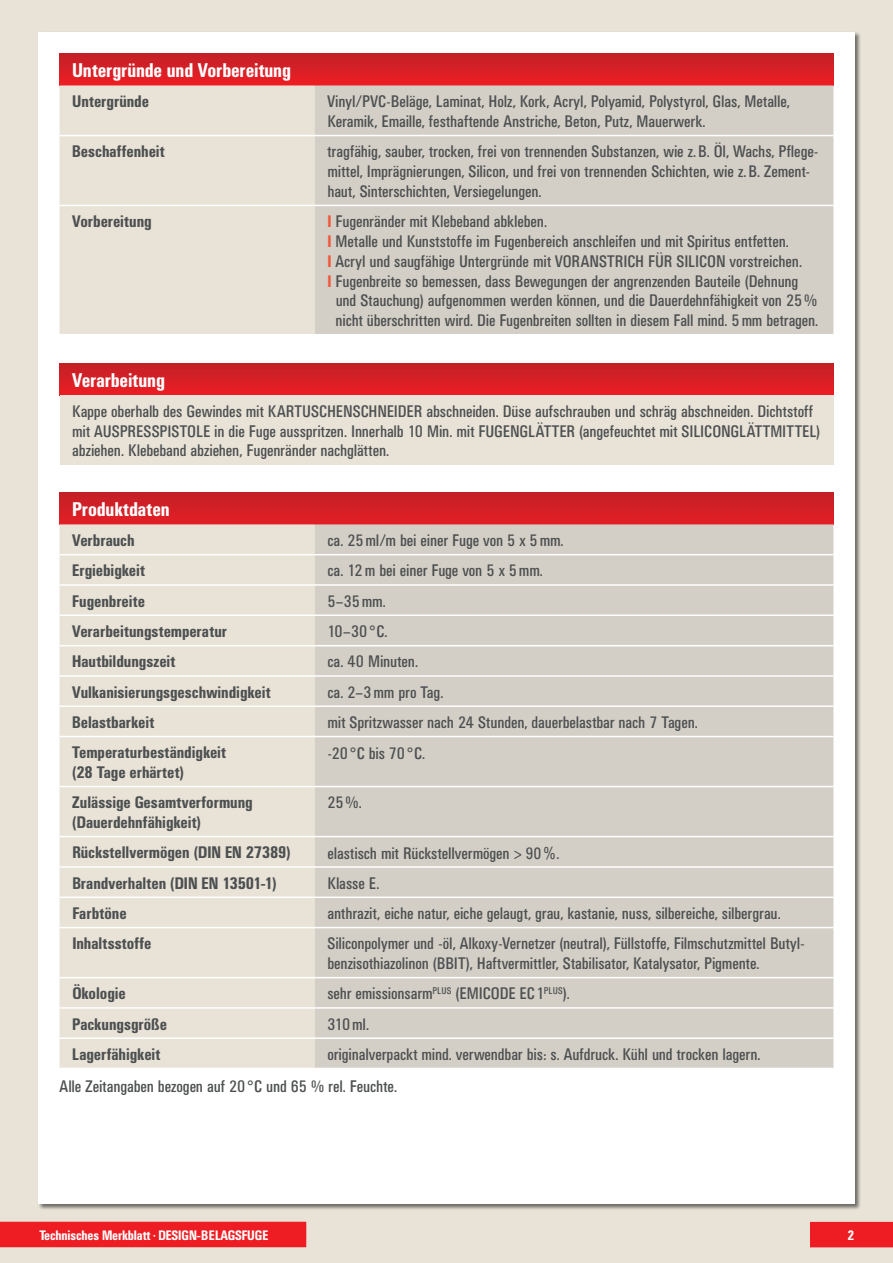
<style>
.page{position:relative;width:893px;height:1263px;background:#e9e3d7}
.page>*{position:absolute;margin:0;border:0;box-sizing:border-box;transform-origin:0 0}
.t1{font:500 condensed 19.5px "UN11";letter-spacing:.005em;color:#fff}
.t2{font:condensed 16.5px/19.8px "UN11";color:#4d5051}
.t3{font:500 condensed 16.5px/19.8px "UN11";letter-spacing:.01em;color:#4d5051}
.t4{font:500 condensed 13.5px "UN11";color:#fff}
.s1{font-weight:500;color:#f0573b}
.s2{font-family:"Univers"}
</style>
<div class="page">
<div style="left:38px;top:32px;width:817px;height:1171px;background:#fff"></div>
<div style="left:810px;top:1222px;width:83px;height:25px;background:#ed1d23"></div>
<div style="left:0;top:1222px;width:306px;height:25px;background:#ed1d23"></div>
<svg style="left:60px;top:54px;width:773px;height:31px;background:#d71e25"></svg>
<div style="left:60px;top:85px;width:255px;height:249px;background:#e9e3d7"></div>
<div style="left:315px;top:85px;width:518px;height:249px;background:#d4cfc6"></div>
<hr style="left:60px;top:135px;width:255px;height:1px;background:#fff">
<hr style="left:315px;top:135px;width:518px;height:1px;background:#fff">
<hr style="left:60px;top:205px;width:255px;height:1px;background:#fff">
<hr style="left:315px;top:205px;width:518px;height:1px;background:#fff">
<div style="left:60px;top:363px;width:773px;height:32px;background:linear-gradient(to bottom,#c12127,#ea1d24)"></div>
<div style="left:60px;top:395px;width:773px;height:70px;background:#e9e3d7"></div>
<div style="left:60px;top:492px;width:773px;height:32px;background:linear-gradient(to bottom,#c22026,#e21e25)"></div>
<div style="left:60px;top:524px;width:255px;height:544px;background:#e9e3d7"></div>
<div style="left:315px;top:524px;width:518px;height:544px;background:#d4cfc6"></div>
<hr style="left:60px;top:554px;width:255px;height:1px;background:#fff">
<hr style="left:315px;top:554px;width:518px;height:1px;background:#fff">
<hr style="left:60px;top:584px;width:255px;height:2px;background:#fff">
<hr style="left:315px;top:584px;width:518px;height:2px;background:#fff">
<hr style="left:60px;top:614px;width:255px;height:2px;background:#fff">
<hr style="left:315px;top:614px;width:518px;height:2px;background:#fff">
<hr style="left:60px;top:645px;width:255px;height:1px;background:#fff">
<hr style="left:315px;top:645px;width:518px;height:1px;background:#fff">
<hr style="left:60px;top:675px;width:255px;height:2px;background:#fff">
<hr style="left:315px;top:675px;width:518px;height:2px;background:#fff">
<hr style="left:60px;top:705px;width:255px;height:2px;background:#fff">
<hr style="left:315px;top:705px;width:518px;height:2px;background:#fff">
<hr style="left:60px;top:736px;width:255px;height:1px;background:#fff">
<hr style="left:315px;top:736px;width:518px;height:1px;background:#fff">
<hr style="left:60px;top:786px;width:255px;height:1px;background:#fff">
<hr style="left:315px;top:786px;width:518px;height:1px;background:#fff">
<hr style="left:60px;top:836px;width:255px;height:1px;background:#fff">
<hr style="left:315px;top:836px;width:518px;height:1px;background:#fff">
<hr style="left:60px;top:866px;width:255px;height:2px;background:#fff">
<hr style="left:315px;top:866px;width:518px;height:2px;background:#fff">
<hr style="left:60px;top:896px;width:255px;height:2px;background:#fff">
<hr style="left:315px;top:896px;width:518px;height:2px;background:#fff">
<hr style="left:60px;top:927px;width:255px;height:1px;background:#fff">
<hr style="left:315px;top:927px;width:518px;height:1px;background:#fff">
<hr style="left:60px;top:977px;width:255px;height:1px;background:#fff">
<hr style="left:315px;top:977px;width:518px;height:1px;background:#fff">
<hr style="left:60px;top:1007px;width:255px;height:2px;background:#fff">
<hr style="left:315px;top:1007px;width:518px;height:2px;background:#fff">
<hr style="left:60px;top:1037px;width:255px;height:2px;background:#fff">
<hr style="left:315px;top:1037px;width:518px;height:2px;background:#fff">
<p class="t1" style="left:72px;top:59px;width:220px">Untergründe und Vorbereitung</p>
<p class="t3" style="left:72px;top:91px;width:78px">Untergründe</p>
<p class="t2" style="left:327px;top:91px;width:464px">Vinyl/PVC-Beläge, Laminat, Holz, Kork, Acryl, Polyamid, Polystyrol, Glas, Metalle,<br>Keramik, Emaille, festhaftende Anstriche, Beton, Putz, Mauerwerk.</p>
<p class="t3" style="left:72px;top:141px;width:94px">Beschaffenheit</p>
<p class="t2" style="left:327px;top:142px;width:493px">tragfähig, sauber, trocken, frei von trennenden Substanzen, wie z.B. Öl, Wachs, Pflege&shy;mittel, Imprägnierungen, Silicon, und frei von trennenden Schichten, wie z.B. Zement&shy;haut, Sinterschichten, Versiegelungen.</p>
<p class="t3" style="left:72px;top:211px;width:81px">Vorbereitung</p>
<p class="t2" style="left:327px;top:211px;width:221px"><span class="s1">I</span> Fugenränder mit Klebeband abkleben.</p>
<p class="t2" style="left:327px;top:231px;width:463px"><span class="s1">I</span> Metalle und Kunststoffe im Fugenbereich anschleifen und mit Spiritus entfetten.</p>
<p class="t2" style="left:327px;top:251px;width:476px"><span class="s1">I</span> Acryl und saugfähige Untergründe mit VORANSTRICH FÜR SILICON vorstreichen.</p>
<p class="t2" style="left:327px;top:271px;width:472px"><span class="s1">I</span> Fugenbreite so bemessen, dass Bewegungen der angrenzenden Bauteile (Dehnung</p>
<p class="t2" style="left:336px;top:291px;width:483px">und Stauchung) aufgenommen werden können, und die Dauerdehnfähigkeit von 25%</p>
<p class="t2" style="left:336px;top:310px;width:484px">nicht überschritten wird. Die Fugenbreiten sollten in diesem Fall mind. 5mm betragen.</p>
<p class="t1" style="left:72px;top:369px;width:94px">Verarbeitung</p>
<p class="t2" style="left:72px;top:401px;width:749px">Kappe oberhalb des Gewindes mit KARTUSCHENSCHNEIDER abschneiden. Düse aufschrauben und schräg abschneiden. Dichtstoff mit AUSPRESSPISTOLE in die Fuge ausspritzen. Innerhalb 10 Min. mit FUGENGLÄTTER (angefeuchtet mit SILICONGLÄTTMITTEL) abziehen. Klebeband abziehen, Fugenränder nachglätten.</p>
<p class="t1" style="left:72px;top:498px;width:99px">Produktdaten</p>
<p class="t3" style="left:72px;top:530px;width:64px">Verbrauch</p>
<p class="t2" style="left:327px;top:530px;width:238px">ca. 25ml/m bei einer Fuge von 5 x 5mm.</p>
<p class="t3" style="left:72px;top:560px;width:74px">Ergiebigkeit</p>
<p class="t2" style="left:327px;top:561px;width:217px">ca. 12m bei einer Fuge von 5 x 5mm.</p>
<p class="t3" style="left:72px;top:591px;width:74px">Fugenbreite</p>
<p class="t2" style="left:327px;top:591px;width:60px">5–35mm.</p>
<p class="t3" style="left:72px;top:621px;width:156px">Verarbeitungstemperatur</p>
<p class="t2" style="left:327px;top:621px;width:61px">10–30 <span class="s2">°</span>C.</p>
<p class="t3" style="left:72px;top:651px;width:104px">Hautbildungszeit</p>
<p class="t2" style="left:327px;top:652px;width:92px">ca. 40 Minuten.</p>
<p class="t3" style="left:72px;top:682px;width:200px">Vulkanisierungsgeschwindigkeit</p>
<p class="t2" style="left:327px;top:682px;width:117px">ca. 2–3mm pro Tag.</p>
<p class="t3" style="left:72px;top:712px;width:83px">Belastbarkeit</p>
<p class="t2" style="left:327px;top:712px;width:372px">mit Spritzwasser nach 24 Stunden, dauerbelastbar nach 7 Tagen.</p>
<p class="t3" style="left:72px;top:742px;width:155px">Temperaturbeständigkeit (28 Tage erhärtet)</p>
<p class="t2" style="left:327px;top:743px;width:99px">-20 <span class="s2">°</span>C bis 70 <span class="s2">°</span>C.</p>
<p class="t3" style="left:72px;top:792px;width:182px">Zulässige Gesamtverformung (Dauerdehnfähigkeit)</p>
<p class="t2" style="left:327px;top:793px;width:36px">25%.</p>
<p class="t3" style="left:72px;top:842px;width:220px">Rückstellvermögen (DIN EN 27389)</p>
<p class="t2" style="left:327px;top:843px;width:234px">elastisch mit Rückstellvermögen <span class="s2">&gt; 90%.</span></p>
<p class="t3" style="left:72px;top:873px;width:206px">Brandverhalten (DIN EN 13501-1)</p>
<p class="t2" style="left:327px;top:873px;width:53px">Klasse E.</p>
<p class="t3" style="left:72px;top:903px;width:56px">Farbtöne</p>
<p class="t2" style="left:327px;top:903px;width:455px">anthrazit, eiche natur, eiche gelaugt, grau, kastanie, nuss, silbereiche, silbergrau.</p>
<p class="t3" style="left:72px;top:933px;width:81px">Inhaltsstoffe</p>
<p class="t2" style="left:327px;top:934px;width:479px">Siliconpolymer und -öl, Alkoxy-Vernetzer (neutral), Füllstoffe, Filmschutzmittel Butyl&shy;benzisothiazolinon (BBIT), Haftvermittler, Stabilisator, Katalysator, Pigmente.</p>
<p class="t3" style="left:72px;top:983px;width:55px">Ökologie</p>
<p class="t2" style="left:327px;top:984px;width:244px">sehr emissionsarm<sup>PLUS</sup> (EMICODE EC 1<sup>PLUS</sup>).</p>
<p class="t3" style="left:72px;top:1014px;width:96px">Packungsgröße</p>
<p class="t2" style="left:327px;top:1014px;width:43px">310ml.</p>
<p class="t3" style="left:72px;top:1044px;width:89px">Lagerfähigkeit</p>
<p class="t2" style="left:60px;top:1038px;width:702px;line-height:32px;text-indent:268px">originalverpackt mind. verwendbar bis: s. Aufdruck. Kühl und trocken lagern.<br>Alle Zeitangaben bezogen auf 20 <span class="s2">°</span>C und 65 % rel. Feuchte.</p>
<p class="t4" style="left:39px;top:1227px;width:230px">Technisches Merkblatt <sup>•</sup> DESIGN-BELAGSFUGE</p>
<p class="t4" style="left:847px;top:1227px;width:8px">2</p>
</div>
